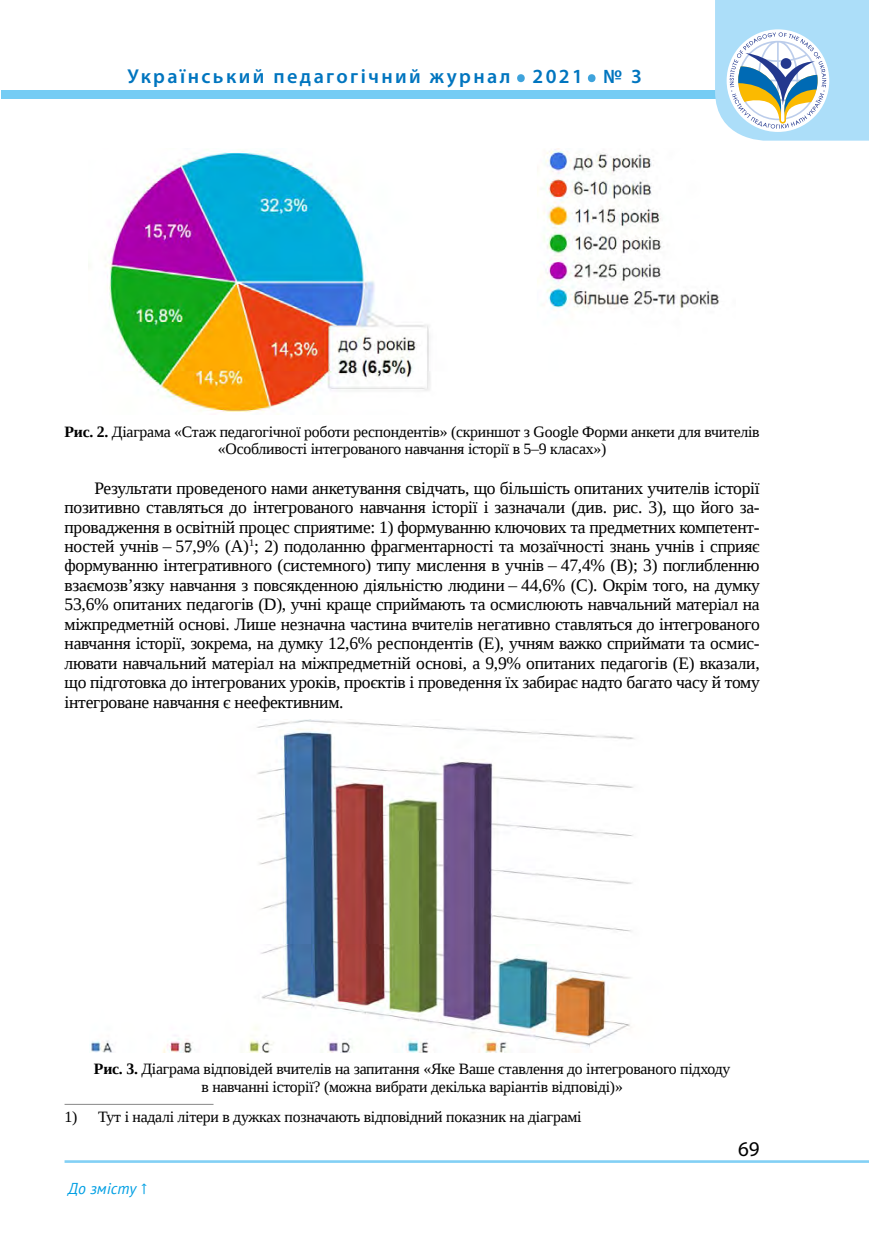
<style>
.page{position:relative;width:869px;height:1241px;background:#fff}
.page>*{position:absolute;margin:0;border:0;box-sizing:border-box;transform-origin:0 0}
.t1{font:600 50.4px "Myriad Pro";color:#3ea3dc}
.t2{font:21px "Myriad Pro";color:#000}
.t3{font:600 20.12px "Myriad Pro";letter-spacing:.12em;color:#0075bf}
.t4{font:17.5px/19.4px "Liberation Serif";letter-spacing:-.015em;color:#000;text-align:justify}
.t5{font:15.75px/17.5px "Liberation Serif";letter-spacing:-.015em;color:#000;text-align:center}
.t6{font:italic 15.75px "PT Sans";color:#009fe3}
.s1{font-weight:700}
</style>
<div class="page">
<hr style="left:64px;top:1159px;width:804px;height:3px;background:#83d0f5">
<div style="left:1px;top:90px;width:867px;height:8px;background:#75ccf4"></div>
<svg style="left:714px;top:0;width:154px;height:141px"></svg>
<img style="left:105px;top:149px;width:614px;height:263px">
<img style="left:91px;top:719px;width:543px;height:332px">
<hr style="left:64px;top:1103px;width:149px;height:1px;background:#878787">
<p class="t3" style="left:127px;top:64px;width:384px">Український педагогічний журнал</p>
<h1 class="t1" style="left:514px;top:33px;width:13px">.</h1>
<p class="t3" style="left:532px;top:64px;width:52px">2021</p>
<h1 class="t1" style="left:585px;top:33px;width:13px">.</h1>
<p class="t3" style="left:603px;top:64px;width:40px">№ 3</p>
<p class="t5" style="left:64px;top:423px;width:696px"><span class="s1">Рис. 2.</span> Діаграма «Стаж педагогічної роботи респондентів» (скриншот з Google Форми анкети для вчителів «Особливості інтегрованого навчання історії в 5–9 класах»)</p>
<p class="t4" style="left:64px;top:478px;width:696px;text-indent:30px">Результати проведеного нами анкетування свідчать, що більшість опитаних учителів історії позитивно ставляться до інтегрованого навчання історії і зазначали (див. рис. 3), що його за&shy;провадження в освітній процес сприятиме: 1) формуванню ключових та предметних компетент&shy;ностей учнів – 57,9% (A)<sup>1</sup>; 2) подоланню фрагментарності та мозаїчності знань учнів і сприяє формуванню інтегративного (системного) типу мислення в учнів – 47,4% (B); 3) поглибленню взаємозв’язку навчання з повсякденною діяльністю людини – 44,6% (C). Окрім того, на думку 53,6% опитаних педагогів (D), учні краще сприймають та осмислюють навчальний матеріал на міжпредметній основі. Лише незначна частина вчителів негативно ставляться до інтегрованого навчання історії, зокрема, на думку 12,6% респондентів (E), учням важко сприймати та осмис&shy;лювати навчальний матеріал на міжпредметній основі, а 9,9% опитаних педагогів (E) вказали, що підготовка до інтегрованих уроків, проєктів і проведення їх забирає надто багато часу й тому інтегроване навчання є неефективним.</p>
<p class="t5" style="left:94px;top:1060px;width:637px"><span class="s1">Рис. 3.</span> Діаграма відповідей вчителів на запитання «Яке Ваше ставлення до інтегрованого підходу в навчанні історії? (можна вибрати декілька варіантів відповіді)»</p>
<p class="t5" style="left:64px;top:1107px;width:518px">1) Тут і надалі літери в дужках позначають відповідний показник на діаграмі</p>
<p class="t2" style="left:737px;top:1135px;width:23px">69</p>
<p class="t6" style="left:68px;top:1178px;width:81px">До змісту ↑</p>
</div>
